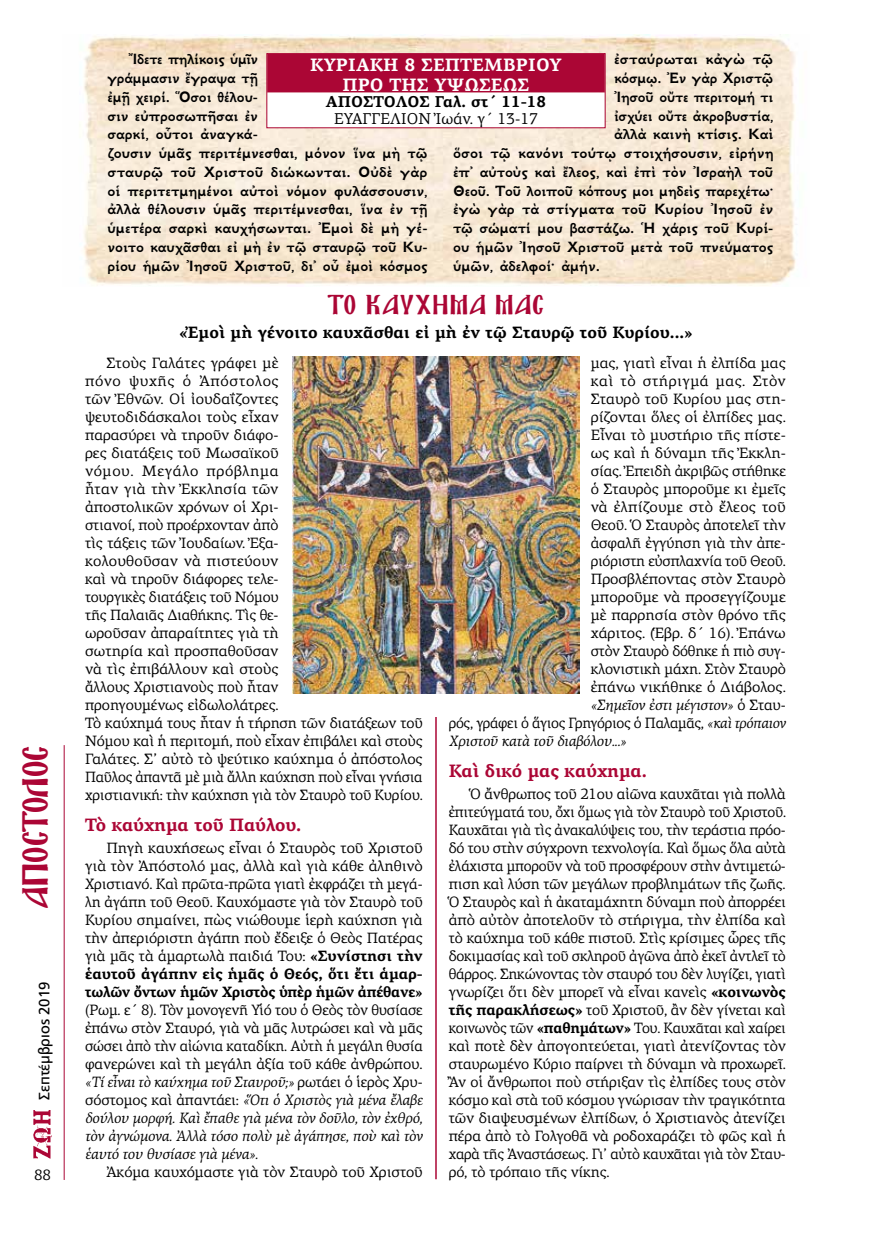
<style>
.page{position:relative;width:872px;height:1234px;background:#fff}
.page>*{position:absolute;margin:0;border:0;box-sizing:border-box;transform-origin:0 0}
.t1{font:31.5px "Mg Agion Oros UC Normal";letter-spacing:.025em;color:#ab0635}
.t2{font:24px "Mg Agion Oros UC Normal";letter-spacing:.06em;color:#ab0635}
.t3{font:700 18px "PF Agora Serif Pro";letter-spacing:-.01em;color:#ab0635}
.t4{font:700 18px/19.4px "PF Agora Serif Pro";color:#fff;text-align:center}
.t5{font:700 16.5px/18.8px "GFS Neohellenic";color:#000}
.t6{font:700 16.5px "PF Agora Serif Pro";color:#000}
.t7{font:15.75px "PF Agora Serif Pro";color:#000}
.t8{font:700 15.75px "PF Agora Serif Pro";color:#000}
.t9{font:15px/18px "PF Agora Serif Pro";letter-spacing:-.005em;color:#000;text-align:justify}
.t10{font:italic 15px "PF Agora Serif Pro";letter-spacing:-.01em;color:#000}
.t11{font:15px "PF Agora Serif Pro";letter-spacing:-.005em;color:#000;scale:.96 1}
.t12{font:15px "PF Agora Serif Pro";letter-spacing:.015em;color:#000}
.t13{font:15px "PF Agora Serif Pro";letter-spacing:.03em;color:#000}
.t14{font:15px "PF Catalog Poly";color:#000}
.s1{font-weight:700}
.s2{font-style:italic}
.s3{font-style:normal}
</style>
<div class="page">
<img style="left:33px;top:1110px;width:19px;height:48px">
<img style="left:83px;top:34px;width:713px;height:252px">
<hr style="left:64px;top:745px;width:1px;height:434px;background:#ab0635">
<hr style="left:435px;top:716px;width:2px;height:462px;background:#ab0635">
<svg style="left:268px;top:55px;width:335px;height:71px"></svg>
<div style="left:266px;top:53px;width:339px;height:75px;border:1px solid #ab0635"></div>
<img style="left:293px;top:356px;width:286px;height:337px">
<h1 class="t1" style="left:22px;top:907px;width:164px;rotate:-90deg">APOSTOLOS</h1>
<p class="t14" style="left:36px;top:1099px;width:120px;rotate:-90deg">Σεπτέμβριος 2019</p>
<p class="t9" style="left:34px;top:1165px;width:18px">88</p>
<p class="t5" style="left:107px;top:49px;width:322px;text-indent:21px">Ἴδετε πηλίκοις ὑμῖν<br>γράμμασιν ἔγραψα τῇ<br>ἐμῇ χειρί. Ὅσοι θέλου-<br>σιν εὐπροσωπῆσαι ἐν<br>σαρκί, οὗτοι ἀναγκά-<br>ζουσιν ὑμᾶς περιτέμνεσθαι, μόνον ἵνα μὴ τῷ σταυρῷ τοῦ Χριστοῦ διώκωνται. Οὐδὲ γὰρ οἱ περιτετμημένοι αὐτοὶ νόμον φυλάσσουσιν, ἀλλὰ θέλουσιν ὑμᾶς περιτέμνεσθαι, ἵνα ἐν τῇ ὑμετέρα σαρκὶ καυχήσωνται. Ἐμοὶ δὲ μὴ γέ&shy;νοιτο καυχᾶσθαι εἰ μὴ ἐν τῷ σταυρῷ τοῦ Κυ&shy;ρίου ἡμῶν Ἰησοῦ Χριστοῦ, δι᾽ οὗ ἐμοὶ κόσμος</p>
<p class="t5" style="left:614px;top:49px;width:161px">ἐσταύρωται κἀγὼ τῷ</p>
<p class="t4" style="left:310px;top:56px;width:253px">ΚΥΡΙΑΚΗ 8 ΣΕΠΤΕΜΒΡΙΟΥ<br>ΠΡΟ ΤΗΣ ΥΨΩΣΕΩΣ</p>
<p class="t8" style="left:326px;top:92px;width:221px">ΑΠΟΣΤΟΛΟΣ Γαλ. στ΄ 11-18</p>
<p class="t7" style="left:334px;top:110px;width:205px">ΕΥΑΓΓΕΛΙΟΝ Ἰωάν. γ΄ 13-17</p>
<p class="t5" style="left:614px;top:67px;width:161px">κόσμῳ. Ἐν γὰρ Χριστῷ</p>
<p class="t5" style="left:614px;top:86px;width:161px">Ἰησοῦ οὔτε περιτομή τι</p>
<p class="t5" style="left:614px;top:105px;width:161px">ἰσχύει οὔτε ἀκροβυστία,</p>
<p class="t5" style="left:614px;top:124px;width:161px">ἀλλὰ καινὴ κτίσις. Καὶ</p>
<p class="t5" style="left:453px;top:142px;width:322px">ὅσοι τῷ κανόνι τούτῳ στοιχήσουσιν, εἰρήνη</p>
<p class="t5" style="left:453px;top:161px;width:322px">ἐπ᾽ αὐτοὺς καὶ ἔλεος, καὶ ἐπὶ τὸν Ἰσραὴλ τοῦ</p>
<p class="t5" style="left:453px;top:180px;width:322px">Θεοῦ. Τοῦ λοιποῦ κόπους μοι μηδεὶς παρεχέτω·</p>
<p class="t5" style="left:453px;top:199px;width:322px">ἐγὼ γὰρ τὰ στίγματα τοῦ Κυρίου Ἰησοῦ ἐν</p>
<p class="t5" style="left:453px;top:217px;width:322px">τῷ σώματί μου βαστάζω. Ἡ χάρις τοῦ Κυρί-</p>
<p class="t5" style="left:453px;top:236px;width:322px">ου ἡμῶν Ἰησοῦ Χριστοῦ μετὰ τοῦ πνεύματος</p>
<p class="t5" style="left:453px;top:255px;width:148px">ὑμῶν, ἀδελφοί· ἀμήν.</p>
<h2 class="t2" style="left:328px;top:295px;width:218px">ΤΟ ΚΑΥΧΗΜΑ ΜΑΣ</h2>
<p class="t6" style="left:179px;top:322px;width:515px">«Ἐμοὶ μὴ γένοιτο καυχᾶσθαι εἰ μὴ ἐν τῷ Σταυρῷ τοῦ Κυρίου...»</p>
<p class="t9" style="left:85px;top:353px;width:339px;text-align:left;text-indent:21px">Στοὺς Γαλάτες γράφει μὲ<br>πόνο ψυχῆς ὁ Ἀπόστολος<br>τῶν Ἐθνῶν. Οἱ ἰουδαΐζοντες<br>ψευτοδιδάσκαλοι τοὺς εἶχαν<br>παρασύρει νὰ τηροῦν διάφο-<br>ρες διατάξεις τοῦ Μωσαϊκοῦ<br>νόμου. Μεγάλο πρόβλημα<br>ἦταν γιὰ τὴν Ἐκκλησία τῶν<br>ἀποστολικῶν χρόνων οἱ Χρι-<br>στιανοί, ποὺ προέρχονταν ἀπὸ<br>τὶς τάξεις τῶν Ἰουδαίων. Ἐξα-<br>κολουθοῦσαν νὰ πιστεύουν<br>καὶ νὰ τηροῦν διάφορες τελε-<br>τουργικὲς διατάξεις τοῦ Νόμου<br>τῆς Παλαιᾶς Διαθήκης. Τὶς θε-<br>ωροῦσαν ἀπαραίτητες γιὰ τὴ<br>σωτηρία καὶ προσπαθοῦσαν<br>νὰ τὶς ἐπιβάλλουν καὶ στοὺς<br>ἄλλους Χριστιανοὺς ποὺ ἦταν<br>προηγουμένως εἰδωλολάτρες.<br>Τὸ καύχημά τους ἦταν ἡ τήρηση τῶν διατάξεων τοῦ<br>Νόμου καὶ ἡ περιτομή, ποὺ εἶχαν ἐπιβάλει καὶ στοὺς<br>Γαλάτες. Σ’ αὐτὸ τὸ ψεύτικο καύχημα ὁ ἀπόστολος<br>Παῦλος ἀπαντᾶ μὲ μιὰ ἄλλη καύχηση ποὺ εἶναι γνήσια χριστιανική: τὴν καύχηση γιὰ τὸν Σταυρὸ τοῦ Κυρίου.</p>
<p class="t3" style="left:85px;top:813px;width:218px">Τὸ καύχημα τοῦ Παύλου.</p>
<p class="t9" style="left:85px;top:838px;width:339px;text-indent:21px">Πηγὴ καυχήσεως εἶναι ὁ Σταυρὸς τοῦ Χριστοῦ γιὰ τὸν Ἀπόστολό μας, ἀλλὰ καὶ γιὰ κάθε ἀληθινὸ Χριστιανό. Καὶ πρῶτα-πρῶτα γιατὶ ἐκφράζει τὴ μεγά&shy;λη ἀγάπη τοῦ Θεοῦ. Καυχόμαστε γιὰ τὸν Σταυρὸ τοῦ Κυρίου σημαίνει, πὼς νιώθουμε ἱερὴ καύχηση γιὰ τὴν ἀπεριόριστη ἀγάπη ποὺ ἔδειξε ὁ Θεὸς Πατέρας γιὰ μᾶς τὰ ἁμαρτωλὰ παιδιά Του: <span class="s1">«Συνίστησι τὴν ἑαυτοῦ ἀγάπην εἰς ἡμᾶς ὁ Θεός, ὅτι ἔτι ἁμαρ&shy;τωλῶν ὄντων ἡμῶν Χριστὸς ὑπὲρ ἡμῶν ἀπέθανε»</span></p>
<p class="t9" style="left:85px;top:1000px;width:339px">(Ρωμ. ε΄ 8). Τὸν μονογενῆ Υἱό του ὁ Θεὸς τὸν θυσίασε ἐπάνω στὸν Σταυρό, γιὰ νὰ μᾶς λυτρώσει καὶ νὰ μᾶς σώσει ἀπὸ τὴν αἰώνια καταδίκη. Αὐτὴ ἡ μεγάλη θυσία φανερώνει καὶ τὴ μεγάλη ἀξία τοῦ κάθε ἀνθρώπου. <span class="s2">«Τί εἶναι τὸ καύχημα τοῦ Σταυροῦ;»</span> ρωτάει ὁ ἱερὸς Χρυ&shy;σόστομος καὶ ἀπαντάει: <span class="s2">«Ὅτι ὁ Χριστὸς γιὰ μένα ἔλαβε δούλου μορφή. Καὶ ἔπαθε γιὰ μένα τὸν δοῦλο, τὸν ἐχθρό, τὸν ἀγνώμονα. Ἀλλὰ τόσο πολὺ μὲ ἀγάπησε, ποὺ καὶ τὸν ἑαυτό του θυσίασε γιὰ μένα».</span></p>
<p class="t9" style="left:106px;top:1162px;width:318px">Ἀκόμα καυχόμαστε γιὰ τὸν Σταυρὸ τοῦ Χριστοῦ</p>
<p class="t9" style="left:591px;top:353px;width:196px">μας, γιατὶ εἶναι ἡ ἐλπίδα μας</p>
<p class="t13" style="left:591px;top:371px;width:197px">καὶ τὸ στήριγμά μας. Στὸν</p>
<p class="t9" style="left:591px;top:389px;width:196px">Σταυρὸ τοῦ Κυρίου μας στη-</p>
<p class="t9" style="left:591px;top:407px;width:197px">ρίζονται ὅλες οἱ ἐλπίδες μας.</p>
<p class="t9" style="left:591px;top:425px;width:197px">Εἶναι τὸ μυστήριο τῆς πίστε-</p>
<p class="t9" style="left:591px;top:443px;width:196px">ως καὶ ἡ δύναμη τῆς Ἐκκλη-</p>
<p class="t9" style="left:591px;top:461px;width:197px">σίας. Ἐπειδὴ ἀκριβῶς στήθηκε</p>
<p class="t9" style="left:591px;top:479px;width:197px">ὁ Σταυρὸς μποροῦμε κι ἐμεῖς</p>
<p class="t12" style="left:591px;top:497px;width:196px">νὰ ἐλπίζουμε στὸ ἔλεος τοῦ</p>
<p class="t9" style="left:591px;top:515px;width:196px">Θεοῦ. Ὁ Σταυρὸς ἀποτελεῖ τὴν</p>
<p class="t9" style="left:591px;top:533px;width:197px">ἀσφαλῆ ἐγγύηση γιὰ τὴν ἀπε-</p>
<p class="t9" style="left:591px;top:551px;width:197px">ριόριστη εὐσπλαχνία τοῦ Θεοῦ.</p>
<p class="t9" style="left:591px;top:569px;width:196px">Προσβλέποντας στὸν Σταυρὸ</p>
<p class="t9" style="left:591px;top:587px;width:197px">μποροῦμε νὰ προσεγγίζουμε</p>
<p class="t9" style="left:591px;top:605px;width:196px">μὲ παρρησία στὸν θρόνο τῆς</p>
<p class="t9" style="left:591px;top:623px;width:196px">χάριτος. (Ἑβρ. δ΄ 16). Ἐπάνω</p>
<p class="t9" style="left:591px;top:641px;width:196px">στὸν Σταυρὸ δόθηκε ἡ πιὸ συγ-</p>
<p class="t9" style="left:591px;top:659px;width:197px">κλονιστικὴ μάχη. Στὸν Σταυρὸ</p>
<p class="t9" style="left:591px;top:677px;width:197px">ἐπάνω νικήθηκε ὁ Διάβολος.</p>
<p class="t10" style="left:591px;top:695px;width:197px">«Σημεῖον ἐστι μέγιστον» <span class="s3">ὁ Σταυ-</span></p>
<p class="t11" style="left:449px;top:713px;width:353px">ρός, γράφει ὁ ἅγιος Γρηγόριος ὁ Παλαμᾶς, <span class="s2">«καὶ τρόπαιον</span></p>
<p class="t10" style="left:449px;top:731px;width:179px">Χριστοῦ κατὰ τοῦ διαβόλου...»</p>
<p class="t3" style="left:449px;top:759px;width:200px">Καὶ δικό μας καύχημα.</p>
<p class="t9" style="left:449px;top:784px;width:339px;text-indent:21px">Ὁ ἄνθρωπος τοῦ 21ου αἰῶνα καυχᾶται γιὰ πολλὰ ἐπιτεύγματά του, ὄχι ὅμως γιὰ τὸν Σταυρὸ τοῦ Χριστοῦ.<br>Καυχᾶται γιὰ τὶς ἀνακαλύψεις του, τὴν τεράστια πρόο&shy;δό του στὴν σύγχρονη τεχνολογία. Καὶ ὅμως ὅλα αὐτὰ ἐλάχιστα μποροῦν νὰ τοῦ προσφέρουν στὴν ἀντιμετώ&shy;πιση καὶ λύση τῶν μεγάλων προβλημάτων τῆς ζωῆς.<br>Ὁ Σταυρὸς καὶ ἡ ἀκαταμάχητη δύναμη ποὺ ἀπορρέει ἀπὸ αὐτὸν ἀποτελοῦν τὸ στήριγμα, τὴν ἐλπίδα καὶ τὸ καύχημα τοῦ κάθε πιστοῦ. Στὶς κρίσιμες ὧρες τῆς δοκιμασίας καὶ τοῦ σκληροῦ ἀγῶνα ἀπὸ ἐκεῖ ἀντλεῖ τὸ θάρρος. Σηκώνοντας τὸν σταυρό του δὲν λυγίζει, γιατὶ γνωρίζει ὅτι δὲν μπορεῖ νὰ εἶναι κανεὶς <span class="s1">«κοινωνὸς τῆς παρακλήσεως»</span> τοῦ Χριστοῦ, ἂν δὲν γίνεται καὶ κοινωνὸς τῶν <span class="s1">«παθημάτων»</span> Του. Καυχᾶται καὶ χαίρει καὶ ποτὲ δὲν ἀπογοητεύεται, γιατὶ ἀτενίζοντας τὸν σταυρωμένο Κύριο παίρνει τὴ δύναμη νὰ προχωρεῖ.<br>Ἂν οἱ ἄνθρωποι ποὺ στήριξαν τὶς ἐλπίδες τους στὸν κόσμο καὶ στὰ τοῦ κόσμου γνώρισαν τὴν τραγικότητα τῶν διαψευσμένων ἐλπίδων, ὁ Χριστιανὸς ἀτενίζει πέρα ἀπὸ τὸ Γολγοθᾶ νὰ ροδοχαράζει τὸ φῶς καὶ ἡ χαρὰ τῆς Ἀναστάσεως. Γι’ αὐτὸ καυχᾶται γιὰ τὸν Σταυ&shy;ρό, τὸ τρόπαιο τῆς νίκης.</p>
</div>
